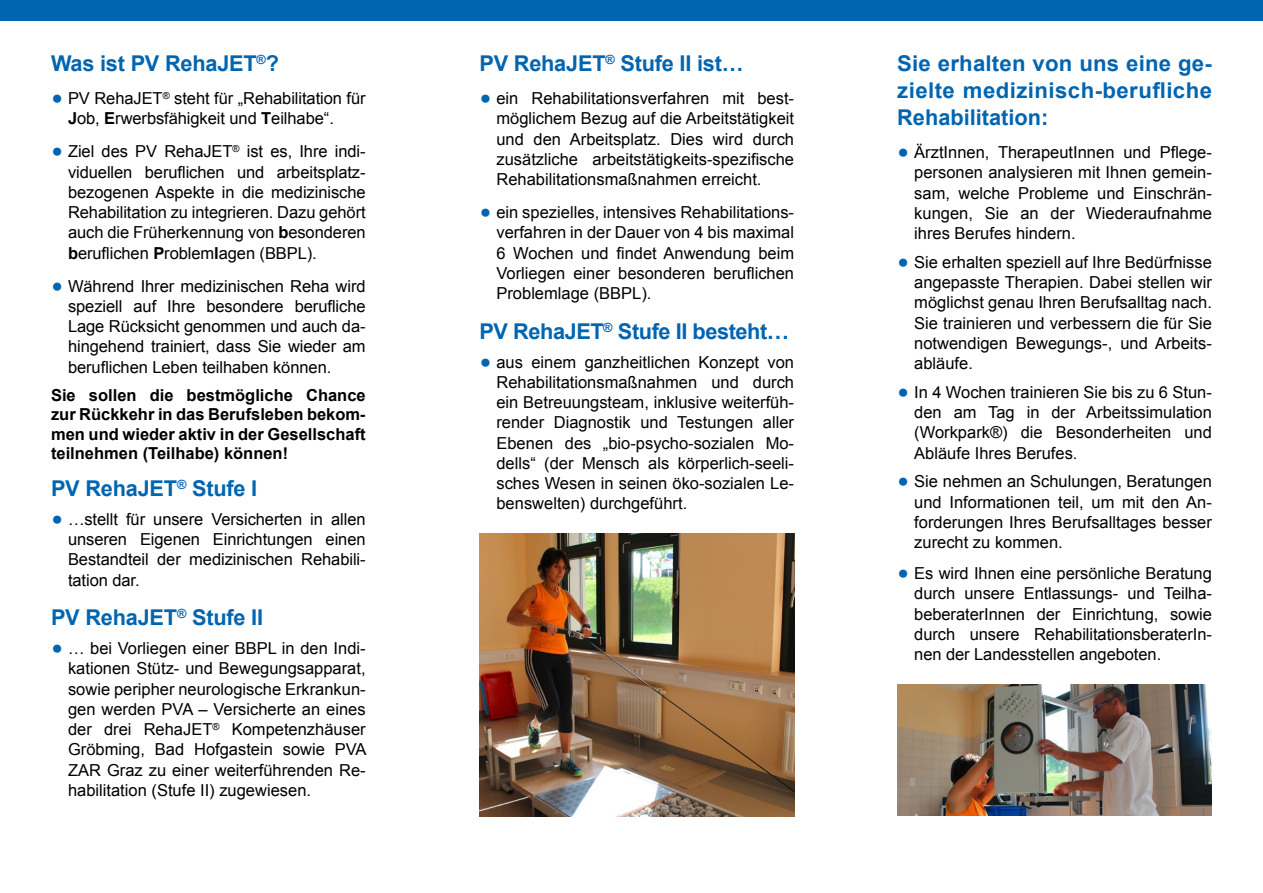
<style>
.page{position:relative;width:1263px;height:893px;background:#fff}
.page>*{position:absolute;margin:0;border:0;box-sizing:border-box;transform-origin:0 0}
.t1{font:700 21.75px/27px "Arial";letter-spacing:-.01em;color:#0065b1;text-align:justify}
.t2{font:16.5px/20.2px "Arial PVA";color:#000;text-align:justify}
.t3{font:16.5px/20.2px "Arial";color:#000;text-align:justify}
.G{font:700 16.5px/19.5px "Arial PVA";color:#000;text-align:justify}
.s1{font-family:"Cala";font-weight:300;font-size:33px;color:#0065b1}
.s2{font-weight:700}
.s3{font-size:16.2px}
.s4{font-size:22.5px}
</style>
<div class="page">
<div style="left:0;top:0;width:1263px;height:20px;background:#0065b1"></div>
<img style="left:897px;top:685px;width:315px;height:130px">
<img style="left:479px;top:534px;width:315px;height:282px">
<h2 class="t1" style="left:51px;top:51px;width:230px">Was ist PV RehaJET<sup>®</sup>?</h2>
<p class="t2" style="left:68px;top:88px;width:299px;text-indent:-17px"><span class="s1">•</span> PV RehaJET<sup>®</sup> steht für „Rehabilitation für<br><span class="s2">J</span>ob, <span class="s2">E</span>rwerbsfähigkeit und <span class="s2">T</span>eilhabe“.</p>
<p class="t2" style="left:68px;top:141px;width:299px;text-indent:-17px"><span class="s1">•</span> Ziel des PV RehaJET<sup>®</sup> ist es, Ihre indi&shy;viduellen beruflichen und arbeitsplatz&shy;bezogenen Aspekte in die medizinische Rehabilitation zu integrieren. Dazu gehört auch die Früherkennung von <span class="s2">b</span>esonderen <span class="s2">b</span>eruflichen <span class="s2">P</span>roblem<span class="s2">l</span>agen (BBPL).</p>
<p class="t2" style="left:68px;top:276px;width:299px;text-indent:-17px"><span class="s1">•</span> Während Ihrer medizinischen Reha wird speziell auf Ihre besondere berufliche Lage Rücksicht genommen und auch da&shy;hingehend trainiert, dass Sie wieder am beruflichen Leben teilhaben können.</p>
<p class="G" style="left:51px;top:385px;width:316px">Sie sollen die bestmögliche Chance zur Rückkehr in das Berufsleben bekom&shy;men und wieder aktiv in der Gesellschaft teilnehmen (Teilhabe) können<span class="s3">!</span></p>
<h2 class="t1" style="left:51px;top:476px;width:208px">PV RehaJET<sup>®</sup> Stufe I</h2>
<p class="t2" style="left:68px;top:509px;width:299px;text-indent:-17px"><span class="s1">•</span> …stellt für unsere Versicherten in allen unseren Eigenen Einrichtungen einen Bestandteil der medizinischen Rehabili&shy;tation dar.</p>
<h2 class="t1" style="left:51px;top:605px;width:213px">PV RehaJET<sup>®</sup> Stufe II</h2>
<p class="t2" style="left:68px;top:638px;width:300px;text-indent:-17px"><span class="s1">•</span> … bei Vorliegen einer BBPL in den Indi&shy;kationen Stütz- und Bewegungsapparat, sowie peripher neurologische Erkrankun&shy;gen werden PVA – Versicherte an eines der drei RehaJET<sup>®</sup> Kompetenzhäuser Gröbming, Bad Hofgastein sowie PVA ZAR Graz zu einer weiterführenden Re&shy;habilitation (Stufe II) zugewiesen.</p>
<h2 class="t1" style="left:479px;top:51px;width:266px">PV RehaJET<sup>®</sup> Stufe II ist…</h2>
<p class="t2" style="left:496px;top:88px;width:299px;text-indent:-17px"><span class="s1">•</span> ein Rehabilitationsverfahren mit best&shy;möglichem Bezug auf die Arbeitstätigkeit und den Arbeitsplatz. Dies wird durch zusätzliche arbeitstätigkeits-spezifische Rehabilitationsmaßnahmen erreicht.</p>
<p class="t2" style="left:496px;top:202px;width:299px;text-indent:-17px"><span class="s1">•</span> ein spezielles, intensives Rehabilitations&shy;verfahren in der Dauer von 4 bis maximal 6 Wochen und findet Anwendung beim Vorliegen einer besonderen beruflichen Problemlage (BBPL).</p>
<h2 class="t1" style="left:479px;top:318px;width:311px">PV RehaJET<sup>®</sup> Stufe II besteht<span class="s4">…</span></h2>
<p class="t3" style="left:496px;top:352px;width:299px;text-indent:-17px"><span class="s1">•</span> aus einem ganzheitlichen Konzept von Rehabilitationsmaßnahmen und durch ein Betreuungsteam, inklusive weiterfüh&shy;render Diagnostik und Testungen aller Ebenen des „bio-psycho-sozialen Mo&shy;dells“ (der Mensch als körperlich-seeli&shy;sches Wesen in seinen öko-sozialen Le&shy;benswelten) durchgeführt.</p>
<h2 class="t1" style="left:897px;top:51px;width:316px">Sie erhalten von uns eine ge&shy;zielte medizinisch-berufliche Rehabilitation:</h2>
<p class="t2" style="left:914px;top:142px;width:299px;text-indent:-17px"><span class="s1">•</span> ÄrztInnen, TherapeutInnen und Pflege&shy;personen analysieren mit Ihnen gemein&shy;sam, welche Probleme und Einschrän&shy;kungen, Sie an der Wiederaufnahme ihres Berufes hindern.</p>
<p class="t2" style="left:914px;top:252px;width:299px;text-indent:-17px"><span class="s1">•</span> Sie erhalten speziell auf Ihre Bedürfnisse angepasste Therapien. Dabei stellen wir möglichst genau Ihren Berufsalltag nach.<br>Sie trainieren und verbessern die für Sie notwendigen Bewegungs-, und Arbeits&shy;abläufe.</p>
<p class="t2" style="left:914px;top:382px;width:299px;text-indent:-17px"><span class="s1">•</span> In 4 Wochen trainieren Sie bis zu 6 Stun&shy;den am Tag in der Arbeitssimulation (Workpark®) die Besonderheiten und Abläufe Ihres Berufes.</p>
<p class="t2" style="left:914px;top:471px;width:299px;text-indent:-17px"><span class="s1">•</span> Sie nehmen an Schulungen, Beratungen und Informationen teil, um mit den An&shy;forderungen Ihres Berufsalltages besser zurecht zu kommen.</p>
<p class="t2" style="left:914px;top:563px;width:299px;text-indent:-17px"><span class="s1">•</span> Es wird Ihnen eine persönliche Beratung durch unsere Entlassungs- und Teilha&shy;beberaterInnen der Einrichtung, sowie durch unsere RehabilitationsberaterIn&shy;nen der Landesstellen angeboten.</p>
</div>
